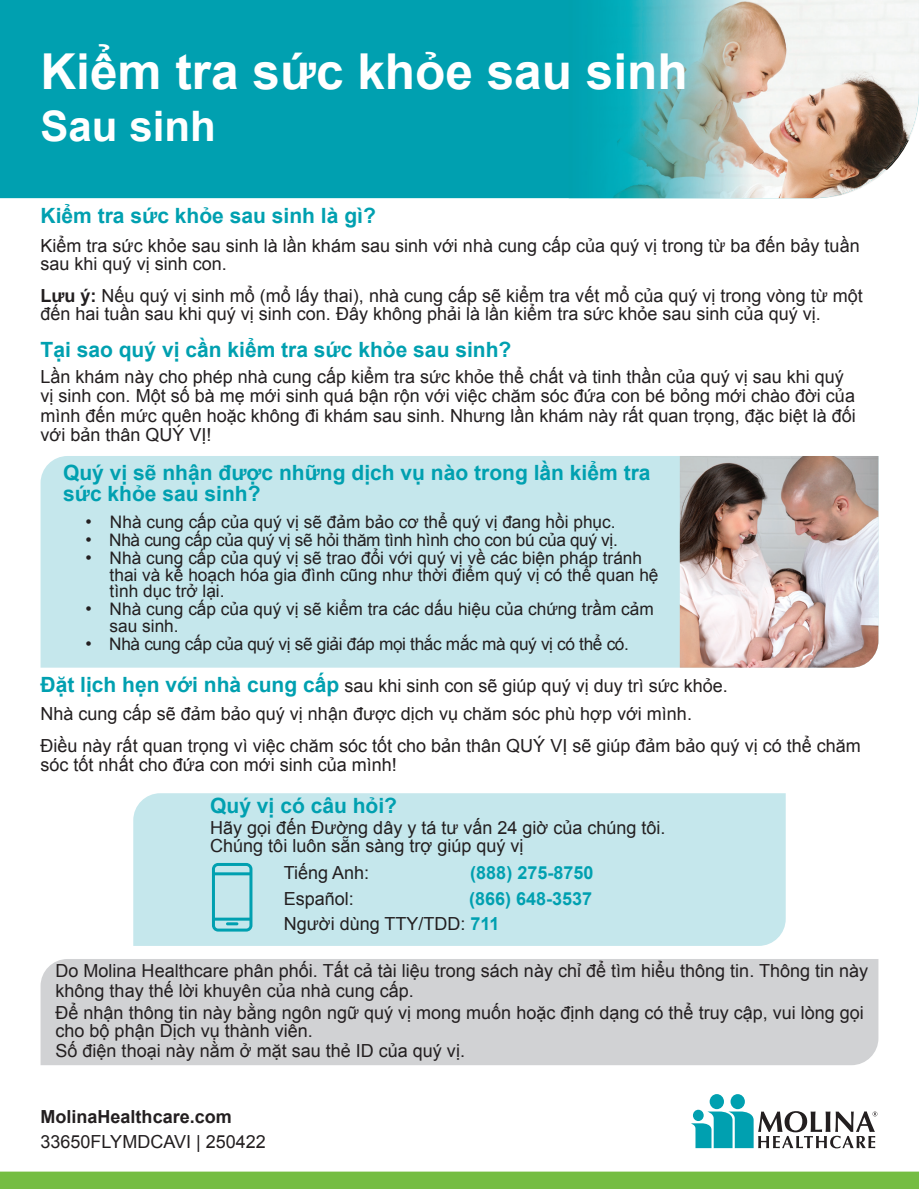
<style>
.page{position:relative;width:919px;height:1189px;background:#fff}
.page>*{position:absolute;margin:0;border:0;box-sizing:border-box;transform-origin:0 0}
.t1{font:700 49.5px "Arial";color:#fff}
.t2{font:700 42px "Arial";color:#fff}
.t3{font:700 21px/21px "Arial";color:#00a0b0}
.t4{font:18px/18px "Arial";color:#231f20}
.t5{font:700 18px "Arial";color:#00a0b0}
.t6{font:700 18px "Arial";color:#231f20}
.t7{font:17.25px/16.5px "Arial";color:#231f20}
.t8{font:17.25px "Arial";letter-spacing:-.02em;color:#231f20}
.s1{font-weight:700}
.s2{font-size:18px}
.s3{font-weight:700;font-size:21px;color:#00a0b0}
.s4{font-weight:700;color:#00a0b0}
</style>
<div class="page">
<div style="left:0;top:0;width:568px;height:198px;background:#00a0b0"></div>
<div style="left:41px;top:456px;width:837px;height:211px;background:#c5e7ec"></div>
<img style="left:679px;top:456px;width:198px;height:211px">
<img style="left:568px;top:0;width:350px;height:198px">
<div style="left:41px;top:959px;width:837px;height:105px;background:#d1d2d4"></div>
<div style="left:133px;top:793px;width:652px;height:152px;background:#c5e7ec"></div>
<svg style="left:212px;top:862px;width:40px;height:69px;background:#8cd2da"></svg>
<div style="left:0;top:1171px;width:919px;height:18px;background:#75bd43"></div>
<div style="left:730px;top:1093px;width:14px;height:15px;background:#00a0b0;border-radius:50%"></div>
<div style="left:709px;top:1093px;width:14px;height:15px;background:#00a0b0;border-radius:50%"></div>
<svg style="left:691px;top:1110px;width:185px;height:37px"></svg>
<div style="left:692px;top:1109px;width:11px;height:11px;background:#00a0b0;border-radius:50%"></div>
<h1 class="t1" style="left:41px;top:38px;width:648px">Kiểm tra sức khỏe sau sinh</h1>
<h2 class="t2" style="left:41px;top:98px;width:177px">Sau sinh</h2>
<h3 class="t3" style="left:40px;top:206px;width:336px">Kiểm tra sức khỏe sau sinh là gì?</h3>
<p class="t4" style="left:40px;top:237px;width:820px">Kiểm tra sức khỏe sau sinh là lần khám sau sinh với nhà cung cấp của quý vị trong từ ba đến bảy tuần sau khi quý vị sinh con.</p>
<p class="t4" style="left:40px;top:286px;width:823px"><span class="s1">Lưu ý:</span> Nếu quý vị sinh mổ (mổ lấy thai), nhà cung cấp sẽ kiểm tra vết mổ của quý vị trong vòng từ một đến hai tuần sau khi quý vị sinh con. Đây không phải là lần kiểm tra sức khỏe sau sinh của quý vị.</p>
<h3 class="t3" style="left:40px;top:340px;width:472px">Tại sao quý vị cần kiểm tra sức khỏe sau sinh?</h3>
<p class="t4" style="left:40px;top:366px;width:816px;line-height:19.5px">Lần khám này cho phép nhà cung cấp kiểm tra sức khỏe thể chất và tinh thần của quý vị sau khi quý vị sinh con. Một số bà mẹ mới sinh quá bận rộn với việc chăm sóc đứa con bé bỏng mới chào đời của mình đến mức quên hoặc không đi khám sau sinh. Nhưng lần khám này rất quan trọng, đặc biệt là đối với bản thân QUÝ VỊ!</p>
<h3 class="t3" style="left:63px;top:463px;width:588px">Quý vị sẽ nhận được những dịch vụ nào trong lần kiểm tra sức khỏe sau sinh?</h3>
<p class="t7" style="left:86px;top:514px;width:531px"><span class="s2">•</span> Nhà cung cấp của quý vị sẽ đảm bảo cơ thể quý vị đang hồi phục.</p>
<p class="t8" style="left:86px;top:529px;width:533px"><span class="s2">•</span> Nhà cung cấp của quý vị sẽ hỏi thăm tình hình cho con bú của quý vị.</p>
<p class="t7" style="left:110px;top:550px;width:550px;text-indent:-24px"><span class="s2">•</span> Nhà cung cấp của quý vị sẽ trao đổi với quý vị về các biện pháp tránh thai và kế hoạch hóa gia đình cũng như thời điểm quý vị có thể quan hệ tình dục trở lại.</p>
<p class="t7" style="left:110px;top:601px;width:545px;text-indent:-24px"><span class="s2">•</span> Nhà cung cấp của quý vị sẽ kiểm tra các dấu hiệu của chứng trầm cảm sau sinh.</p>
<p class="t8" style="left:86px;top:632px;width:544px"><span class="s2">•</span> Nhà cung cấp của quý vị sẽ giải đáp mọi thắc mắc mà quý vị có thể có.</p>
<p class="t4" style="left:40px;top:676px;width:688px"><span class="s3">Đặt lịch hẹn với nhà cung cấp</span> sau khi sinh con sẽ giúp quý vị duy trì sức khỏe.</p>
<p class="t4" style="left:41px;top:705px;width:652px">Nhà cung cấp sẽ đảm bảo quý vị nhận được dịch vụ chăm sóc phù hợp với mình.</p>
<p class="t4" style="left:41px;top:736px;width:821px;line-height:18.5px">Điều này rất quan trọng vì việc chăm sóc tốt cho bản thân QUÝ VỊ sẽ giúp đảm bảo quý vị có thể chăm sóc tốt nhất cho đứa con mới sinh của mình!</p>
<h3 class="t3" style="left:210px;top:795px;width:188px">Quý vị có câu hỏi?</h3>
<p class="t4" style="left:210px;top:818px;width:456px">Hãy gọi đến Đường dây y tá tư vấn 24 giờ của chúng tôi.<br>Chúng tôi luôn sẵn sàng trợ giúp quý vị</p>
<p class="t4" style="left:283px;top:863px;width:87px">Tiếng Anh:</p>
<p class="t5" style="left:470px;top:860px;width:125px">(888) 275-8750</p>
<p class="t4" style="left:283px;top:889px;width:72px">Español:</p>
<p class="t5" style="left:469px;top:885px;width:125px">(866) 648-3537</p>
<p class="t4" style="left:283px;top:914px;width:217px">Người dùng TTY/TDD: <span class="s4">711</span></p>
<p class="t4" style="left:55px;top:960px;width:813px;line-height:19.5px">Do Molina Healthcare phân phối. Tất cả tài liệu trong sách này chỉ để tìm hiểu thông tin. Thông tin này không thay thế lời khuyên của nhà cung cấp.</p>
<p class="t4" style="left:55px;top:1003px;width:809px">Để nhận thông tin này bằng ngôn ngữ quý vị mong muốn hoặc định dạng có thể truy cập, vui lòng gọi cho bộ phận Dịch vụ thành viên.</p>
<p class="t4" style="left:55px;top:1041px;width:411px">Số điện thoại này nằm ở mặt sau thẻ ID của quý vị.</p>
<p class="t6" style="left:40px;top:1104px;width:193px">MolinaHealthcare.com</p>
<p class="t4" style="left:40px;top:1132px;width:227px">33650FLYMDCAVI | 250422</p>
</div>
